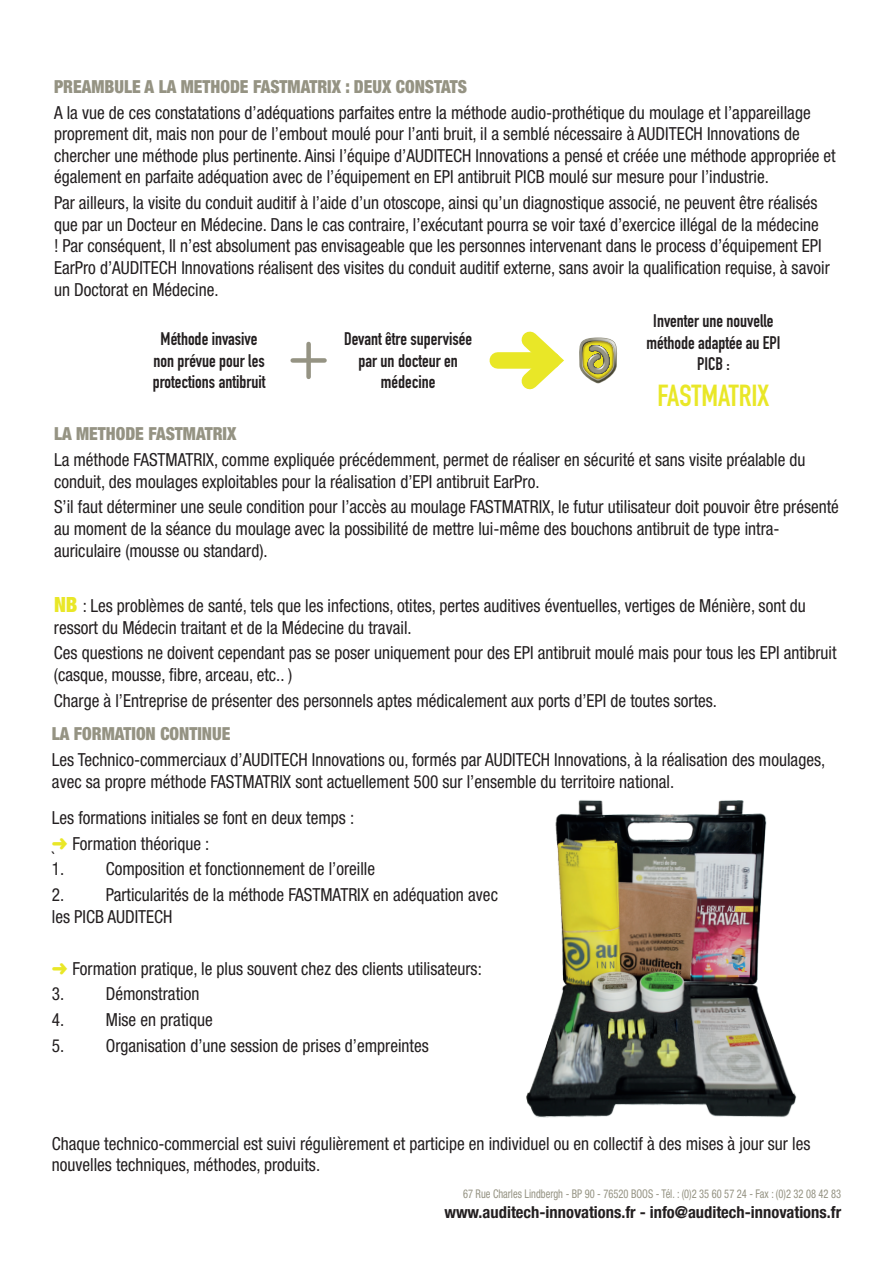
<style>
.page{position:relative;width:893px;height:1263px;background:#fff}
.page>*{position:absolute;margin:0;border:0;box-sizing:border-box;transform-origin:0 0}
.t1{font:700 30px "DIN Condensed";color:#e9e727}
.t2{font:condensed 18px/21.6px "Helvetica Neue LT Std";color:#231f20;scale:.96 1}
.t3{font:700 18px/21.6px "DIN Condensed";color:#231f20;text-align:center}
.t4{font:900 condensed 18px "Helvetica Neue LT Std";color:#959383;scale:.96 1}
.t5{font:700 condensed 16.5px "Helvetica Neue LT Std";color:#231f20}
.t6{font:condensed 12px "Helvetica Neue LT Std";color:#959383;scale:.87 1}
.s1{font-weight:900;font-size:21px;color:#e9e727}
.s2{color:#e9e727}
</style>
<div class="page">
<div style="left:498px;top:352px;width:54px;height:17px;background:#e9e727"></div>
<div style="left:306px;top:344px;width:5px;height:33px;background:#959383"></div>
<div style="left:293px;top:358px;width:32px;height:5px;background:#959383"></div>
<svg style="left:506px;top:331px;width:112px;height:59px"></svg>
<img style="left:526px;top:800px;width:271px;height:318px">
<p class="t4" style="left:54px;top:75px;width:432px">PREAMBULE A LA METHODE FASTMATRIX : DEUX CONSTATS</p>
<p class="t2" style="left:54px;top:101px;width:816px">A la vue de ces constatations d’adéquations parfaites entre la méthode audio-prothétique du moulage et l’appareillage proprement dit, mais non pour de l’embout moulé pour l’anti bruit, il a semblé nécessaire à AUDITECH Innovations de chercher une méthode plus pertinente. Ainsi l’équipe d’AUDITECH Innovations a pensé et créée une méthode appropriée et également en parfaite adéquation avec de l’équipement en EPI antibruit PICB moulé sur mesure pour l’industrie.</p>
<p class="t2" style="left:54px;top:192px;width:810px">Par ailleurs, la visite du conduit auditif à l’aide d’un otoscope, ainsi qu’un diagnostique associé, ne peuvent être réalisés que par un Docteur en Médecine. Dans le cas contraire, l’exécutant pourra se voir taxé d’exercice illégal de la médecine<br>! Par conséquent, Il n’est absolument pas envisageable que les personnes intervenant dans le process d’équipement EPI EarPro d’AUDITECH Innovations réalisent des visites du conduit auditif externe, sans avoir la qualification requise, à savoir un Doctorat en Médecine.</p>
<p class="t3" style="left:153px;top:328px;width:114px">Méthode invasive non prévue pour les protections antibruit</p>
<p class="t3" style="left:344px;top:328px;width:130px">Devant être supervisée par un docteur en médecine</p>
<p class="t3" style="left:646px;top:310px;width:135px">Inventer une nouvelle méthode adaptée au EPI<br>PICB :</p>
<h1 class="t1" style="left:657px;top:375px;width:113px">FASTMATRIX</h1>
<p class="t4" style="left:54px;top:423px;width:191px">LA METHODE FASTMATRIX</p>
<p class="t2" style="left:54px;top:449px;width:784px">La méthode FASTMATRIX, comme expliquée précédemment, permet de réaliser en sécurité et sans visite préalable du conduit, des moulages exploitables pour la réalisation d’EPI antibruit EarPro.</p>
<p class="t2" style="left:54px;top:496px;width:819px">S’il faut déterminer une seule condition pour l’accès au moulage FASTMATRIX, le futur utilisateur doit pouvoir être présenté au moment de la séance du moulage avec la possibilité de mettre lui-même des bouchons antibruit de type intra&shy;auriculaire (mousse ou standard).</p>
<p class="t2" style="left:54px;top:595px;width:785px"><span class="s1">NB</span> : Les problèmes de santé, tels que les infections, otites, pertes auditives éventuelles, vertiges de Ménière, sont du ressort du Médecin traitant et de la Médecine du travail.</p>
<p class="t2" style="left:54px;top:642px;width:817px">Ces questions ne doivent cependant pas se poser uniquement pour des EPI antibruit moulé mais pour tous les EPI antibruit (casque, mousse, fibre, arceau, etc.. )</p>
<p class="t2" style="left:54px;top:690px;width:692px">Charge à l’Entreprise de présenter des personnels aptes médicalement aux ports d’EPI de toutes sortes.</p>
<p class="t4" style="left:52px;top:723px;width:188px">LA FORMATION CONTINUE</p>
<p class="t2" style="left:52px;top:749px;width:807px">Les Technico-commerciaux d’AUDITECH Innovations ou, formés par AUDITECH Innovations, à la réalisation des moulages, avec sa propre méthode FASTMATRIX sont actuellement 500 sur l’ensemble du territoire national.</p>
<p class="t2" style="left:52px;top:804px;width:316px;line-height:25.8px">Les formations initiales se font en deux temps : <span class="s2">➜</span> Formation théorique :</p>
<p class="t2" style="left:52px;top:858px;width:338px">1. Composition et fonctionnement de l’oreille</p>
<p class="t2" style="left:52px;top:884px;width:466px">2. Particularités de la méthode FASTMATRIX en adéquation avec les PICB AUDITECH</p>
<p class="t2" style="left:52px;top:957px;width:449px"><span class="s2">➜</span> Formation pratique, le plus souvent chez des clients utilisateurs:</p>
<p class="t2" style="left:52px;top:983px;width:155px">3. Démonstration</p>
<p class="t2" style="left:52px;top:1009px;width:169px">4. Mise en pratique</p>
<p class="t2" style="left:52px;top:1035px;width:394px">5. Organisation d’une session de prises d’empreintes</p>
<p class="t2" style="left:52px;top:848px;width:5px">`</p>
<p class="t2" style="left:52px;top:1132px;width:792px">Chaque technico-commercial est suivi régulièrement et participe en individuel ou en collectif à des mises à jour sur les nouvelles techniques, méthodes, produits.</p>
<p class="t6" style="left:463px;top:1187px;width:436px">67 Rue Charles Lindbergh - BP 90 - 76520 BOOS - Tél. : (0)2 35 60 57 24 - Fax : (0)2 32 08 42 83</p>
<p class="t5" style="left:444px;top:1202px;width:398px">www.auditech-innovations.fr - info@auditech-innovations.fr</p>
</div>
